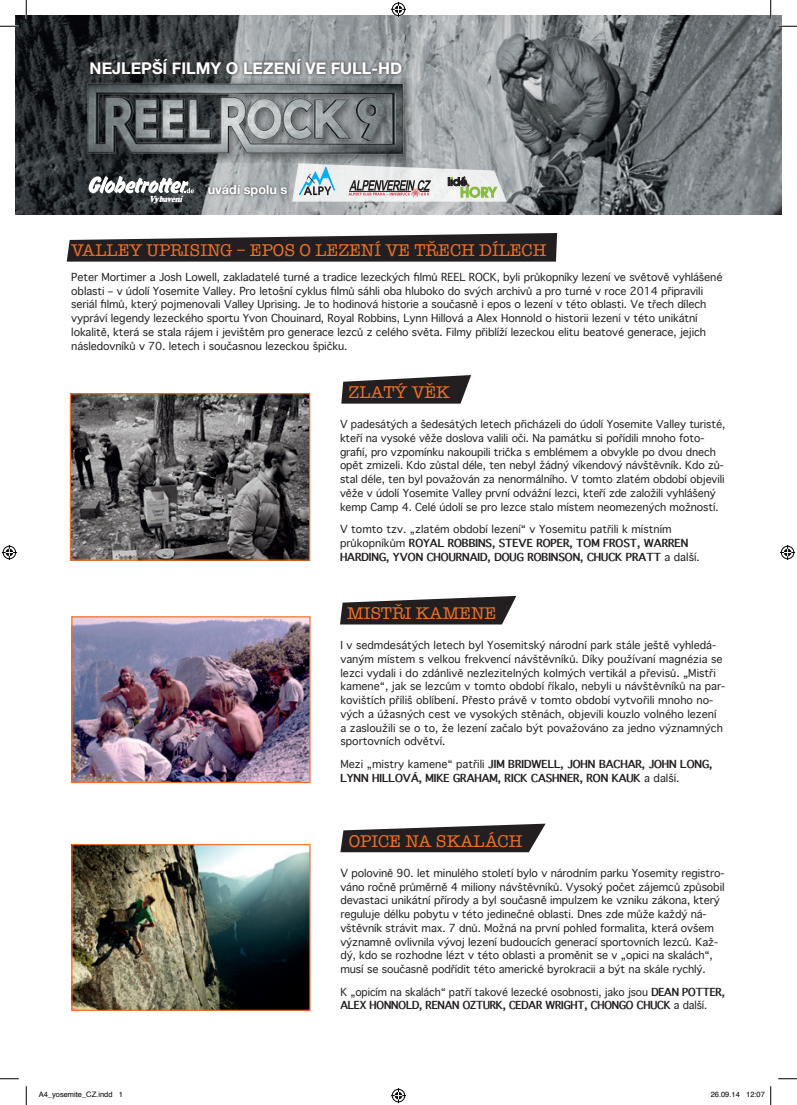
<style>
.page{position:relative;width:797px;height:1105px;background:#fff}
.page>*{position:absolute;margin:0;border:0;box-sizing:border-box;transform-origin:0 0}
.t1{font:17.5px "American Typewriter";color:#f27124}
.t2{font:700 16.25px "Helvetica Neue";color:#fff}
.t3{font:700 12.75px "Helvetica Neue";color:#fff}
.t4{font:10.62px/13.8px "Thonburi";letter-spacing:-.01em;color:#231f20}
.t5{font:700 10.62px/13.8px "Thonburi";color:#231f20}
.t6{font:italic 900 9px "Cooper";color:#fff;scale:.82 1}
.t7{font:7.5px "Helvetica";color:#000}
.s1{font-weight:400}
.s2{font-weight:700}
</style>
<div class="page">
<svg style="left:67px;top:233px;width:490px;height:29px;background:#413d3e"></svg>
<img style="left:16px;top:16px;width:765px;height:199px">
<svg style="left:83px;top:79px;width:328px;height:84px"></svg>
<img style="left:82px;top:77px;width:327px;height:84px">
<div style="left:87px;top:55px;width:318px;height:23px;background:#231f20;opacity:.46"></div>
<div style="left:205px;top:182px;width:85px;height:17px;background:#231f20;opacity:.46"></div>
<svg style="left:89px;top:176px;width:105px;height:17px"></svg>
<img style="left:72px;top:395px;width:236px;height:164px">
<div style="left:70px;top:393px;width:240px;height:168px;border:1px solid #f27124"></div>
<svg style="left:341px;top:375px;width:130px;height:29px;background:#4a4647"></svg>
<svg style="left:340px;top:596px;width:176px;height:28px;background:#464344"></svg>
<svg style="left:340px;top:824px;width:205px;height:28px;background:#454142"></svg>
<img style="left:73px;top:618px;width:235px;height:163px">
<div style="left:71px;top:616px;width:239px;height:167px;border:1px solid #f27124"></div>
<img style="left:73px;top:846px;width:235px;height:163px">
<div style="left:71px;top:844px;width:239px;height:167px;border:1px solid #f27124"></div>
<svg style="left:0;top:25px;width:19px;height:2px"></svg>
<svg style="left:778px;top:25px;width:19px;height:2px"></svg>
<svg style="left:0;top:1078px;width:19px;height:1px"></svg>
<svg style="left:778px;top:1078px;width:19px;height:1px"></svg>
<svg style="left:25px;top:0;width:2px;height:19px"></svg>
<svg style="left:25px;top:1086px;width:2px;height:19px"></svg>
<svg style="left:770px;top:0;width:1px;height:19px"></svg>
<svg style="left:391px;top:2px;width:15px;height:15px"></svg>
<svg style="left:391px;top:1088px;width:15px;height:15px"></svg>
<svg style="left:2px;top:545px;width:15px;height:15px"></svg>
<svg style="left:780px;top:545px;width:15px;height:15px"></svg>
<svg style="left:770px;top:1086px;width:1px;height:19px"></svg>
<svg style="left:292px;top:163px;width:215px;height:39px"></svg>
<h2 class="t2" style="left:90px;top:56px;width:314px">NEJLEPŠÍ FILMY O LEZENÍ VE FULL-HD</h2>
<p class="t3" style="left:208px;top:179px;width:81px">uvádí spolu s</p>
<p class="t6" style="left:149px;top:193px;width:45px">Vybavení</p>
<h1 class="t1" style="left:71px;top:237px;width:476px">VALLEY UPRISING – EPOS O LEZENÍ VE TŘECH DÍLECH</h1>
<p class="t4" style="left:71px;top:270px;width:652px">Peter Mortimer a Josh Lowell, zakladatelé turné a tradice lezeckých filmů REEL ROCK, byli průkopníky lezení ve světově vyhlášené oblasti – v údolí Yosemite Valley. Pro letošní cyklus filmů sáhli oba hluboko do svých archivů a pro turné v roce 2014 připravili seriál filmů, který pojmenovali Valley Uprising. Je to hodinová historie a současně i epos o lezení v této oblasti. Ve třech dílech vypráví legendy lezeckého sportu Yvon Chouinard, Royal Robbins, Lynn Hillová a Alex Honnold o historii lezení v této unikátní lokalitě, která se stala rájem i jevištěm pro generace lezců z celého světa. Filmy přiblíží lezeckou elitu beatové generace, jejich následovníků v 70. letech i současnou lezeckou špičku.</p>
<h1 class="t1" style="left:348px;top:379px;width:103px">ZLATÝ VĚK</h1>
<p class="t4" style="left:340px;top:418px;width:387px">V padesátých a šedesátých letech přicházeli do údolí Yosemite Valley turisté, kteří na vysoké věže doslova valili oči. Na památku si pořídili mnoho foto&shy;grafií, pro vzpomínku nakoupili trička s emblémem a obvykle po dvou dnech opět zmizeli. Kdo zůstal déle, ten nebyl žádný víkendový návštěvník. Kdo zů&shy;stal déle, ten byl považován za nenormálního. V tomto zlatém období objevili věže v údolí Yosemite Valley první odvážní lezci, kteří zde založili vyhlášený kemp Camp 4. Celé údolí se pro lezce stalo místem neomezených možností.</p>
<p class="t5" style="left:340px;top:523px;width:361px"><span class="s1">V tomto tzv. „zlatém období lezení“ v Yosemitu patřili k místním průkopníkům</span> ROYAL ROBBINS, STEVE ROPER, TOM FROST, WARREN<br>HARDING, YVON CHOURNAID, DOUG ROBINSON, CHUCK PRATT <span class="s1">a další.</span></p>
<h1 class="t1" style="left:347px;top:600px;width:150px">MISTŘI KAMENE</h1>
<p class="t4" style="left:340px;top:638px;width:386px">I v sedmdesátých letech byl Yosemitský národní park stále ještě vyhledá&shy;vaným místem s velkou frekvencí návštěvníků. Díky používaní magnézia se lezci vydali i do zdánlivě nezlezitelných kolmých vertikál a převisů. „Mistři kamene“, jak se lezcům v tomto období říkalo, nebyli u návštěvníků na par&shy;kovištích příliš oblíbení. Přesto právě v tomto období vytvořili mnoho no&shy;vých a úžasných cest ve vysokých stěnách, objevili kouzlo volného lezení<br>a zasloužili se o to, že lezení začalo být považováno za jedno významných sportovních odvětví.</p>
<p class="t5" style="left:340px;top:757px;width:373px"><span class="s1">Mezi „mistry kamene“ patřili</span> JIM BRIDWELL, JOHN BACHAR, JOHN LONG,<br>LYNN HILLOVÁ, MIKE GRAHAM, RICK CASHNER, RON KAUK <span class="s1">a další.</span></p>
<h1 class="t1" style="left:349px;top:828px;width:175px">OPICE NA SKALÁCH</h1>
<p class="t4" style="left:340px;top:866px;width:385px">V polovině 90. let minulého století bylo v národním parku Yosemity registro&shy;váno ročně průměrně 4 miliony návštěvníků. Vysoký počet zájemců způsobil devastaci unikátní přírody a byl současně impulzem ke vzniku zákona, který reguluje délku pobytu v této jedinečné oblasti. Dnes zde může každý ná&shy;vštěvník strávit max. 7 dnů. Možná na první pohled formalita, která ovšem významně ovlivnila vývoj lezení budoucích generací sportovních lezců. Kaž&shy;dý, kdo se rozhodne lézt v této oblasti a proměnit se v „opici na skalách“, musí se současně podřídit této americké byrokracii a být na skále rychlý.</p>
<p class="t4" style="left:340px;top:985px;width:386px">K „opicím na skalách“ patří takové lezecké osobnosti, jako jsou <span class="s2">DEAN POTTER,<br>ALEX HONNOLD, RENAN OZTURK, CEDAR WRIGHT, CHONGO CHUCK</span> a další.</p>
<p class="t7" style="left:39px;top:1089px;width:86px">A4_yosemite_CZ.indd 1</p>
<p class="t7" style="left:710px;top:1089px;width:56px">26.09.14 12:07</p>
</div>
